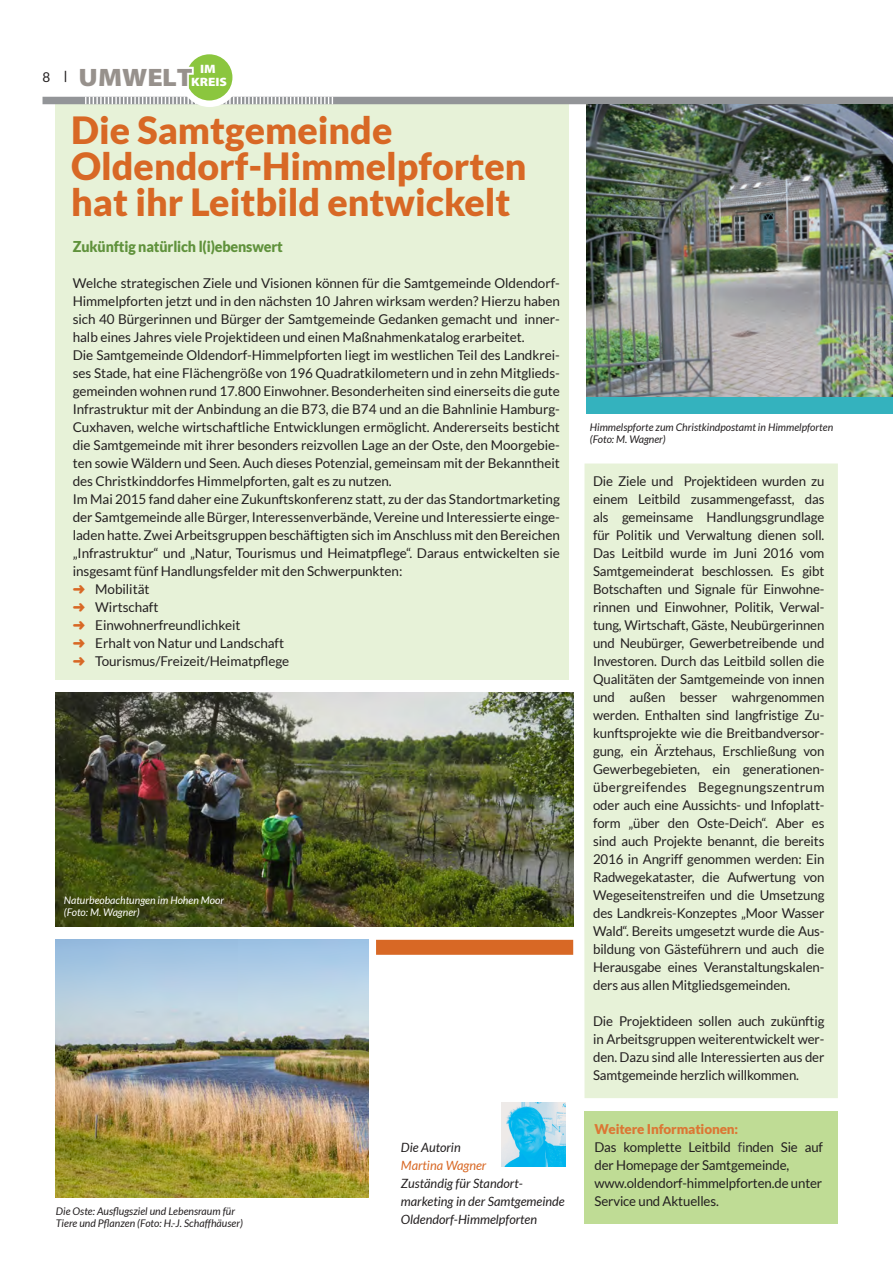
<style>
.page{position:relative;width:893px;height:1263px;background:#fff}
.page>*{position:absolute;margin:0;border:0;box-sizing:border-box;transform-origin:0 0}
.t1{font:900 37.5px/36px "Lato";color:#d86825}
.t2{font:900 25.35px "Myriad Pro";color:#97918c;scale:1.1 1}
.t3{font:900 15px "Lato";letter-spacing:-.01em;color:#60923c;scale:.95 1}
.t4{font:13.5px/18px "Lato";letter-spacing:-.005em;color:#231f20}
.t5{font:italic 12.75px/18px "Lato";color:#231f20}
.t6{font:italic 12.75px "Lato";color:#d86825}
.t7{font:900 12.15px "Myriad Pro";color:#fff;scale:1.1 1}
.t8{font:italic 10.5px/12px "Lato";color:#231f20}
.t9{font:italic 10.5px/12px "Lato";color:#fff}
.s1{font-weight:700;font-size:12px}
.s2{font-size:12.15px;color:#fff}
.s3{color:#d86825}
.s4{font-weight:900;color:#dc7634}
.s5{color:#3e3e3f}
</style>
<div class="page">
<div style="left:584px;top:463px;width:254px;height:635px;background:#e7f2d8"></div>
<div style="left:56px;top:97px;width:513px;height:582px;background:#e7f2d8"></div>
<div style="left:43px;top:97px;width:850px;height:7px;background:#939598"></div>
<svg style="left:85px;top:97px;width:248px;height:7px"></svg>
<div style="left:587px;top:335px;width:306px;height:78px;background:linear-gradient(to right,#34b2be,#34b2be)"></div>
<img style="left:587px;top:104px;width:306px;height:292px">
<div style="left:180px;top:49px;width:59px;height:58px;background:#fff;border-radius:50%"></div>
<div style="left:186px;top:54px;width:46px;height:46px;background:#8bc63e;border-radius:50%"></div>
<svg style="left:186px;top:65px;width:8px;height:26px"></svg>
<div style="left:376px;top:940px;width:197px;height:15px;background:#d86825"></div>
<div style="left:584px;top:1111px;width:254px;height:112px;background:#bfdc95"></div>
<img style="left:56px;top:692px;width:517px;height:234px">
<img style="left:502px;top:1102px;width:64px;height:64px">
<img style="left:55px;top:940px;width:313px;height:257px">
<p class="t4" style="left:43px;top:68px;width:27px">8 <span class="s1">|</span></p>
<p class="t7" style="left:200px;top:61px;width:16px">IM</p>
<h2 class="t2" style="left:79px;top:61px;width:136px">UMWELT<span class="s2">KREIS</span></h2>
<h1 class="t1" style="left:71px;top:111px;width:457px">Die Samtgemeinde<br>Oldendorf-Himmelpforten hat ihr Leitbild entwickelt</h1>
<p class="t3" style="left:73px;top:238px;width:223px">Zukünftig natürlich l(i)ebenswert</p>
<p class="t4" style="left:73px;top:274px;width:489px">Welche strategischen Ziele und Visionen können für die Samtgemeinde Oldendorf-Himmelpforten jetzt und in den nächsten 10 Jahren wirksam werden? Hierzu haben sich 40 Bürgerinnen und Bürger der Samtgemeinde Gedanken gemacht und inner&shy;halb eines Jahres viele Projektideen und einen Maßnahmenkatalog erarbeitet.<br>Die Samtgemeinde Oldendorf-Himmelpforten liegt im westlichen Teil des Landkrei&shy;ses Stade, hat eine Flächengröße von 196 Quadratkilometern und in zehn Mitglieds&shy;gemeinden wohnen rund 17.800 Einwohner. Besonderheiten sind einerseits die gute Infrastruktur mit der Anbindung an die B73, die B74 und an die Bahnlinie Hamburg-Cuxhaven, welche wirtschaftliche Entwicklungen ermöglicht. Andererseits besticht die Samtgemeinde mit ihrer besonders reizvollen Lage an der Oste, den Moorgebie&shy;ten sowie Wäldern und Seen. Auch dieses Potenzial, gemeinsam mit der Bekanntheit des Christkinddorfes Himmelpforten, galt es zu nutzen.<br>Im Mai 2015 fand daher eine Zukunftskonferenz statt, zu der das Standortmarketing der Samtgemeinde alle Bürger, Interessenverbände, Vereine und Interessierte einge&shy;laden hatte. Zwei Arbeitsgruppen beschäftigten sich im Anschluss mit den Bereichen „Infrastruktur“ und „Natur, Tourismus und Heimatpflege“. Daraus entwickelten sie insgesamt fünf Handlungsfelder mit den Schwerpunkten:<br><span class="s3">➜</span> Mobilität<br><span class="s3">➜</span> Wirtschaft<br><span class="s3">➜</span> Einwohnerfreundlichkeit<br><span class="s3">➜</span> Erhalt von Natur und Landschaft<br><span class="s3">➜</span> Tourismus/Freizeit/Heimatpflege</p>
<p class="t9" style="left:64px;top:895px;width:162px">Naturbeobachtungen im Hohen Moor (Foto: M. Wagner)</p>
<p class="t8" style="left:56px;top:1205px;width:188px">Die Oste: Ausflugsziel und Lebensraum für<br>Tiere und Pflanzen (Foto: H.-J. Schaffhäuser)</p>
<p class="t5" style="left:401px;top:1139px;width:61px">Die Autorin</p>
<p class="t6" style="left:401px;top:1158px;width:87px">Martina Wagner</p>
<p class="t5" style="left:401px;top:1175px;width:165px">Zuständig für Standort&shy;marketing in der Samtgemeinde<br>Oldendorf-Himmelpforten</p>
<p class="t8" style="left:590px;top:422px;width:245px">Himmelspforte zum Christkindpostamt in Himmelpforten (Foto: M. Wagner)</p>
<p class="t4" style="left:593px;top:472px;width:233px;text-align:justify">Die Ziele und Projektideen wurden zu einem Leitbild zusammengefasst, das als gemeinsame Handlungsgrundlage für Politik und Verwaltung dienen soll.<br>Das Leitbild wurde im Juni 2016 vom Samtgemeinderat beschlossen. Es gibt Botschaften und Signale für Einwohne&shy;rinnen und Einwohner, Politik, Verwal&shy;tung, Wirtschaft, Gäste, Neubürgerinnen und Neubürger, Gewerbetreibende und Investoren. Durch das Leitbild sollen die Qualitäten der Samtgemeinde von innen und außen besser wahrgenommen werden. Enthalten sind langfristige Zu&shy;kunftsprojekte wie die Breitbandversor&shy;gung, ein Ärztehaus, Erschließung von Gewerbegebieten, ein generationen&shy;übergreifendes Begegnungszentrum oder auch eine Aussichts- und Infoplatt&shy;form „über den Oste-Deich“. Aber es sind auch Projekte benannt, die bereits 2016 in Angriff genommen werden: Ein Radwegekataster, die Aufwertung von Wegeseitenstreifen und die Umsetzung des Landkreis-Konzeptes „Moor Wasser Wald“. Bereits umgesetzt wurde die Aus&shy;bildung von Gästeführern und auch die Herausgabe eines Veranstaltungskalen&shy;ders aus allen Mitgliedsgemeinden.</p>
<p class="t4" style="left:593px;top:1012px;width:233px;text-align:justify">Die Projektideen sollen auch zukünftig in Arbeitsgruppen weiterentwickelt wer&shy;den. Dazu sind alle Interessierten aus der Samtgemeinde herzlich willkommen.</p>
<p class="t4" style="left:594px;top:1120px;width:230px"><span class="s4">Weitere Informationen:<br></span>Das komplette Leitbild <span class="s5">f i</span>nden Sie auf der Homepage der Samtgemeinde, www.oldendorf-himmelpforten.de unter<br>Service und Aktuelles.</p>
</div>
